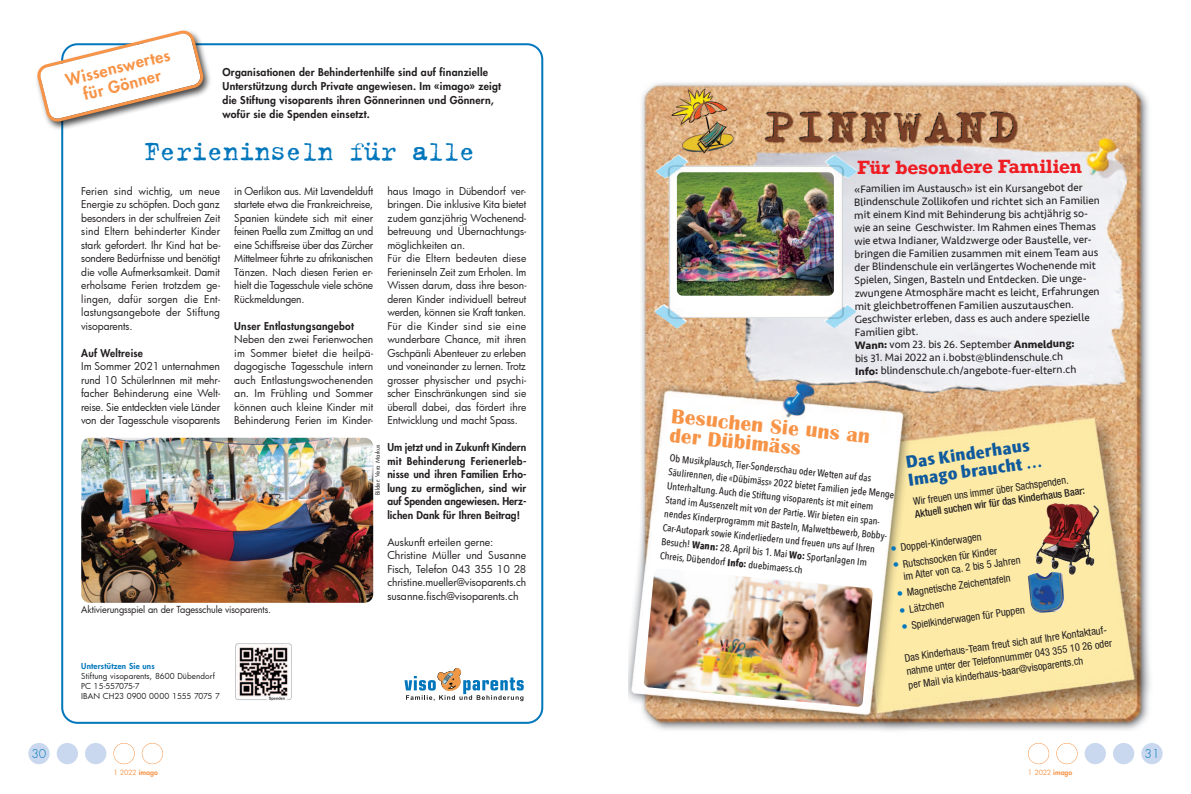
<style>
.page{position:relative;width:1191px;height:794px;background:#fff}
.page>*{position:absolute;margin:0;border:0;box-sizing:border-box;transform-origin:0 0}
.t1{font:30px "Trixie";letter-spacing:-.025em;color:#0076bc}
.t2{font:700 21px "Britannic";color:#f79447}
.t3{font:700 18px "Rockwell";letter-spacing:-.015em;color:#ee1d23}
.t4{font:900 17px "Skoda Sans";color:#0f599d}
.t5{font:800 16px "Futura";color:#f79447}
.t6{font:300 12px "Futura";color:#0076bc}
.t7{font:11px/13px "Seravek";letter-spacing:-.005em;color:#231f20}
.t8{font:10.5px/13.5px "Futura";letter-spacing:-.005em;color:#231f20;text-align:justify}
.t9{font:800 10.5px/13.5px "Futura";letter-spacing:.02em;color:#231f20}
.t10{font:condensed 10.5px/13.7px "Helvetica Neue LT Std";color:#231f20}
.t11{font:500 condensed 10.5px "Helvetica Neue";color:#231f20}
.t12{font:500 10px/14px "Avenir Next Condensed";color:#231f20}
.t13{font:9.5px "Futura";letter-spacing:-.015em;color:#231f20}
.t14{font:8px "Futura";letter-spacing:.015em;color:#231f20}
.t15{font:800 8px "Futura";letter-spacing:.025em;color:#0076bc}
.t16{font:8px "Futura";letter-spacing:-.045em;color:#231f20}
.t17{font:7px "Futura";letter-spacing:-.035em;color:#f79447}
.t18{font:6px "Futura";color:#231f20}
.s1{font-weight:800}
.s2{font-weight:700}
.s3{font-family:"Futura";font-stretch:normal;font-size:15px;color:#0076bc}
</style>
<div class="page">
<div style="left:1141px;top:743px;width:21px;height:21px;background:#c9d8ee;border-radius:50%"></div>
<div style="left:1113px;top:743px;width:21px;height:21px;background:#c9d8ee;border-radius:50%"></div>
<div style="left:1084px;top:743px;width:22px;height:21px;background:#c9d8ee;border-radius:50%"></div>
<div style="left:1056px;top:743px;width:21px;height:21px;border:1px solid #f79447;border-radius:50%"></div>
<div style="left:1028px;top:743px;width:21px;height:21px;border:1px solid #f79447;border-radius:50%"></div>
<div style="left:28px;top:743px;width:22px;height:21px;background:#c9d8ee;border-radius:50%"></div>
<div style="left:57px;top:743px;width:21px;height:21px;background:#c9d8ee;border-radius:50%"></div>
<div style="left:85px;top:743px;width:21px;height:21px;background:#c9d8ee;border-radius:50%"></div>
<div style="left:113px;top:743px;width:22px;height:21px;border:1px solid #f79447;border-radius:50%"></div>
<div style="left:142px;top:743px;width:21px;height:21px;border:1px solid #f79447;border-radius:50%"></div>
<img style="left:628px;top:82px;width:523px;height:649px">
<img style="left:1035px;top:503px;width:64px;height:71px">
<img style="left:654px;top:155px;width:203px;height:174px">
<img style="left:677px;top:172px;width:157px;height:124px;border-radius:6px">
<img style="left:643px;top:568px;width:230px;height:139px">
<img style="left:662px;top:88px;width:92px;height:70px">
<img style="left:1027px;top:572px;width:37px;height:41px">
<svg style="left:61px;top:43px;width:482px;height:681px"></svg>
<img style="left:437px;top:668px;width:24px;height:4px">
<svg style="left:404px;top:672px;width:120px;height:29px"></svg>
<img style="left:235px;top:643px;width:57px;height:59px">
<img style="left:48px;top:43px;width:172px;height:96px">
<svg style="left:36px;top:30px;width:168px;height:93px"></svg>
<img style="left:81px;top:438px;width:292px;height:165px;border-radius:9px">
<p class="t5" style="left:64px;top:73px;width:108px;rotate:-14deg">Wissenswertes</p>
<p class="t5" style="left:82px;top:87px;width:81px;rotate:-14deg">für Gönner</p>
<p class="t9" style="left:222px;top:65px;width:280px;line-height:14px">Organisationen der Behindertenhilfe sind auf finanzielle<br>Unterstützung durch Private angewiesen. Im «imago» zeigt</p>
<p class="t9" style="left:222px;top:94px;width:273px">die Stiftung visoparents ihren Gönnerinnen und Gönnern,</p>
<p class="t9" style="left:222px;top:108px;width:149px">wofür sie die Spenden einsetzt.</p>
<p class="t1" style="left:144px;top:132px;width:333px">Ferieninseln für alle</p>
<p class="t8" style="left:81px;top:184px;width:141px">Ferien sind wichtig, um neue Energie zu schöpfen. Doch ganz besonders in der schulfreien Zeit sind Eltern behinderter Kinder stark gefordert. Ihr Kind hat be&shy;sondere Bedürfnisse und benötigt die volle Aufmerksamkeit. Damit erholsame Ferien trotzdem ge&shy;lingen, dafür sorgen die Ent&shy;lastungsangebote der Stiftung visoparents.</p>
<p class="t9" style="left:81px;top:347px;width:63px">Auf Weltreise</p>
<p class="t8" style="left:81px;top:359px;width:140px">Im Sommer 2021 unternahmen rund 10 SchülerInnen mit mehr&shy;facher Behinderung eine Welt&shy;reise. Sie entdeckten viele Länder von der Tagesschule visoparents</p>
<p class="t8" style="left:234px;top:184px;width:140px">in Oerlikon aus. Mit Lavendelduft startete etwa die Frankreichreise, Spanien kündete sich mit einer feinen Paella zum Zmittag an und eine Schiffsreise über das Zürcher Mittelmeer führte zu afrikanischen Tänzen. Nach diesen Ferien er&shy;hielt die Tagesschule viele schöne Rückmeldungen.</p>
<p class="t9" style="left:234px;top:320px;width:121px">Unser Entlastungsangebot</p>
<p class="t8" style="left:234px;top:332px;width:140px">Neben den zwei Ferienwochen im Sommer bietet die heilpä&shy;dagogische Tagesschule intern auch Entlastungswochenenden an. Im Frühling und Sommer können auch kleine Kinder mit Behinderung Ferien im Kinder-</p>
<p class="t8" style="left:387px;top:184px;width:140px">haus Imago in Dübendorf ver&shy;bringen. Die inklusive Kita bietet zudem ganzjährig Wochenend&shy;betreuung und Übernachtungs&shy;möglichkeiten an.</p>
<p class="t8" style="left:387px;top:251px;width:141px">Für die Eltern bedeuten diese Ferieninseln Zeit zum Erholen. Im Wissen darum, dass ihre beson&shy;deren Kinder individuell betreut werden, können sie Kraft tanken.<br>Für die Kinder sind sie eine wunderbare Chance, mit ihren Gschpänli Abenteuer zu erleben und voneinander zu lernen. Trotz grosser physischer und psychi&shy;scher Einschränkungen sind sie überall dabei, das fördert ihre Entwicklung und macht Spass.</p>
<p class="t9" style="left:387px;top:441px;width:140px;text-align:justify">Um jetzt und in Zukunft Kindern mit Behinderung Ferienerleb&shy;nisse und ihren Familien Erho&shy;lung zu ermöglichen, sind wir auf Spenden angewiesen. Herz&shy;lichen Dank für Ihren Beitrag!</p>
<p class="t8" style="left:387px;top:535px;width:108px">Auskunft erteilen gerne:</p>
<p class="t8" style="left:387px;top:548px;width:140px">Christine Müller und Susanne<br>Fisch, Telefon 043 355 10 28</p>
<p class="t8" style="left:387px;top:575px;width:140px">christine.mueller@visoparents.ch</p>
<p class="t8" style="left:387px;top:589px;width:133px">susanne.fisch@visoparents.ch</p>
<p class="t18" style="left:373px;top:495px;width:52px;rotate:-90deg">Bilder: Vera Markus</p>
<p class="t13" style="left:81px;top:603px;width:191px">Aktivierungsspiel an der Tagesschule visoparents.</p>
<p class="t15" style="left:81px;top:662px;width:75px">Unterstützen Sie uns</p>
<p class="t14" style="left:81px;top:670px;width:135px">Stiftung visoparents, 8600 Dübendorf</p>
<p class="t16" style="left:81px;top:680px;width:60px">PC 15-557075-7</p>
<p class="t14" style="left:81px;top:690px;width:140px">IBAN CH23 0900 0000 1555 7075 7</p>
<p class="t6" style="left:32px;top:747px;width:16px">30</p>
<p class="t17" style="left:113px;top:768px;width:46px">1 2022 <span class="s1">imago</span></p>
<p class="t3" style="left:857px;top:161px;width:226px">Für besondere Familien</p>
<p class="t7" style="left:854px;top:182px;width:247px">«Familien im Austausch» ist ein Kursangebot der Blindenschule Zollikofen und richtet sich an Familien mit einem Kind mit Behinderung bis achtjährig so&shy;wie an seine Geschwister. Im Rahmen eines Themas wie etwa Indianer, Waldzwerge oder Baustelle, ver&shy;bringen die Familien zusammen mit einem Team aus der Blindenschule ein verlängertes Wochenende mit Spielen, Singen, Basteln und Entdecken. Die unge&shy;zwungene Atmosphäre macht es leicht, Erfahrungen mit gleichbetroffenen Familien auszutauschen.</p>
<p class="t7" style="left:854px;top:312px;width:236px;line-height:13.5px">Geschwister erleben, dass es auch andere spezielle<br>Familien gibt.</p>
<p class="t7" style="left:855px;top:338px;width:221px"><span class="s2">Wann:</span> vom 23. bis 26. September <span class="s2">Anmeldung:</span></p>
<p class="t7" style="left:855px;top:351px;width:210px">bis 31. Mai 2022 an i.bobst@blindenschule.ch</p>
<p class="t7" style="left:855px;top:364px;width:223px"><span class="s2">Info:</span> blindenschule.ch/angebote-fuer-eltern.ch</p>
<p class="t2" style="left:673px;top:405px;width:201px;rotate:6deg">Besuchen Sie uns an</p>
<p class="t2" style="left:671px;top:424px;width:133px;rotate:6deg">der Dübimäss</p>
<p class="t4" style="left:905px;top:455px;width:126px;rotate:-8deg">Das Kinderhaus</p>
<p class="t12" style="left:670px;top:451px;width:228px;rotate:6deg">Ob Musikplausch, Tier-Sonderschau oder Wetten auf das Säulirennen, die «Dübimäss» 2022 bietet Familien jede Menge Unterhaltung. Auch die Stiftung visoparents ist mit einem Stand im Aussenzelt mit von der Partie. Wir bieten ein span&shy;nendes Kinderprogramm mit Basteln, Malwettbewerb, Bobby-Car-Autopark sowie Kinderliedern und freuen uns auf Ihren Besuch! <span class="s2">Wann:</span> 28. April bis 1. Mai <span class="s2">Wo:</span> Sportanlagen Im Chreis, Dübendorf <span class="s2">Info:</span> duebimaess.ch</p>
<p class="t4" style="left:907px;top:473px;width:137px;rotate:-8deg">Imago braucht …</p>
<p class="t10" style="left:912px;top:495px;width:158px;rotate:-8deg">Wir freuen uns immer über Sachspenden.</p>
<p class="t11" style="left:914px;top:510px;width:173px;rotate:-8deg">Aktuell suchen wir für das Kinderhaus Baar:</p>
<p class="t10" style="left:888px;top:543px;width:94px;rotate:-8deg"><span class="s3">•</span> Doppel-Kinderwagen</p>
<p class="t10" style="left:891px;top:559px;width:108px;rotate:-8deg"><span class="s3">•</span> Rutschsocken für Kinder</p>
<p class="t10" style="left:902px;top:570px;width:119px;rotate:-8deg">im Alter von ca. 2 bis 5 Jahren</p>
<p class="t10" style="left:895px;top:588px;width:117px;rotate:-8deg"><span class="s3">•</span> Magnetische Zeichentafeln</p>
<p class="t10" style="left:897px;top:604px;width:48px;rotate:-8deg"><span class="s3">•</span> Lätzchen</p>
<p class="t10" style="left:899px;top:621px;width:127px;rotate:-8deg"><span class="s3">•</span> Spielkinderwagen für Puppen</p>
<p class="t10" style="left:903px;top:652px;width:209px;rotate:-8deg">Das Kinderhaus-Team freut sich auf Ihre Kontaktauf&shy;nahme unter der Telefonnummer 043 355 10 26 oder</p>
<p class="t10" style="left:907px;top:679px;width:178px;rotate:-8deg">per Mail via kinderhaus-baar@visoparents.ch</p>
<p class="t17" style="left:1028px;top:768px;width:46px">1 2022 <span class="s1">imago</span></p>
<p class="t6" style="left:1144px;top:747px;width:16px">31</p>
</div>
